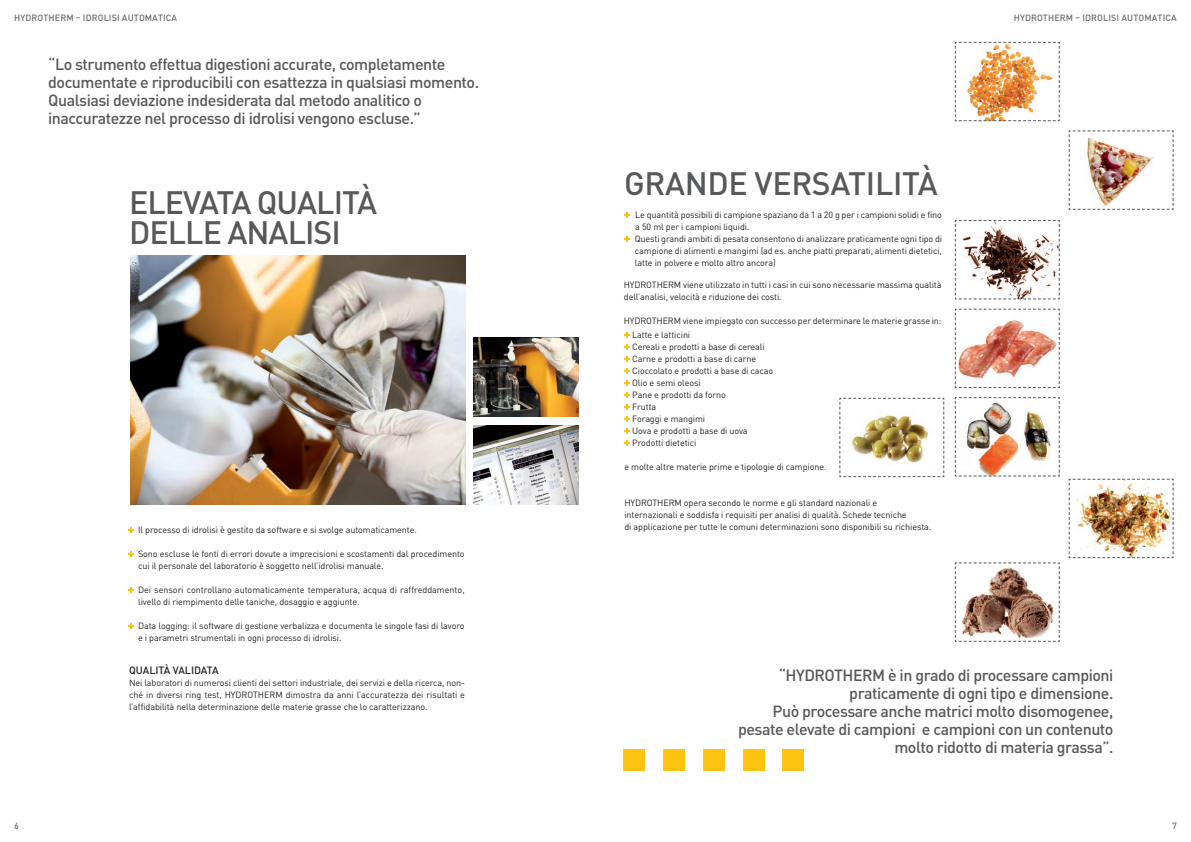
<style>
.page{position:relative;width:1191px;height:842px;background:#fff}
.page>*{position:absolute;margin:0;border:0;box-sizing:border-box;transform-origin:0 0}
.Headline_normal{font:500 32px/30px "DINOT";letter-spacing:-.03em;color:#57585a}
.Headline_normal-2{font:500 32px "DINOT";letter-spacing:-.01em;color:#57585a}
.Hervorgehoben{font:500 16px/18px "DINOT";letter-spacing:-.03em;color:#57585a}
.Fließtext{font:500 10.5px "DINOT";color:#231f20}
.Fließtext-2{font:9px/12px "DINOT";letter-spacing:-.01em;color:#231f20}
.t1{font:500 9px "DINOT";letter-spacing:.01em;color:#6c6d70}
</style>
<div class="page">
<div style="left:624px;top:750px;width:21px;height:21px;background:#fec210"></div>
<div style="left:663px;top:750px;width:22px;height:21px;background:#fec210"></div>
<div style="left:703px;top:750px;width:21px;height:21px;background:#fec210"></div>
<div style="left:743px;top:750px;width:21px;height:21px;background:#fec210"></div>
<div style="left:782px;top:750px;width:22px;height:21px;background:#fec210"></div>
<img style="left:130px;top:255px;width:335px;height:250px">
<img style="left:473px;top:425px;width:105px;height:80px">
<img style="left:473px;top:337px;width:105px;height:80px">
<svg style="left:954px;top:220px;width:106px;height:80px"></svg>
<img style="left:1068px;top:130px;width:106px;height:80px">
<img style="left:1068px;top:478px;width:106px;height:81px">
<svg style="left:954px;top:308px;width:106px;height:80px"></svg>
<img style="left:954px;top:41px;width:106px;height:81px">
<img style="left:954px;top:397px;width:106px;height:80px">
<svg style="left:954px;top:562px;width:106px;height:80px"></svg>
<svg style="left:839px;top:397px;width:105px;height:81px"></svg>
<svg style="left:128px;top:527px;width:5px;height:6px"></svg>
<svg style="left:128px;top:551px;width:5px;height:6px"></svg>
<svg style="left:128px;top:587px;width:5px;height:6px"></svg>
<svg style="left:128px;top:623px;width:5px;height:6px"></svg>
<svg style="left:624px;top:212px;width:6px;height:6px"></svg>
<svg style="left:624px;top:236px;width:6px;height:6px"></svg>
<svg style="left:624px;top:332px;width:6px;height:6px"></svg>
<svg style="left:624px;top:344px;width:6px;height:6px"></svg>
<svg style="left:624px;top:356px;width:6px;height:6px"></svg>
<svg style="left:624px;top:368px;width:6px;height:6px"></svg>
<svg style="left:624px;top:380px;width:6px;height:6px"></svg>
<svg style="left:624px;top:392px;width:6px;height:6px"></svg>
<svg style="left:624px;top:404px;width:6px;height:6px"></svg>
<svg style="left:624px;top:416px;width:6px;height:6px"></svg>
<svg style="left:624px;top:428px;width:6px;height:6px"></svg>
<svg style="left:624px;top:440px;width:6px;height:6px"></svg>
<p class="t1" style="left:14px;top:12px;width:164px">HYDROTHERM – IDROLISI AUTOMATICA</p>
<p class="t1" style="left:1013px;top:12px;width:164px">HYDROTHERM – IDROLISI AUTOMATICA</p>
<p class="Hervorgehoben" style="left:48px;top:55px;width:432px">“Lo strumento effettua digestioni accurate, completamente documentate e riproducibili con esattezza in qualsiasi momento.<br>Qualsiasi deviazione indesiderata dal metodo analitico o inaccuratezze nel processo di idrolisi vengono escluse.”</p>
<p class="Headline_normal" style="left:129px;top:187px;width:249px">ELEVATA QUALITÀ<br>DELLE ANALISI</p>
<p class="Fließtext-2" style="left:138px;top:523px;width:280px">Il processo di idrolisi è gestito da software e si svolge automaticamente.</p>
<p class="Fließtext-2" style="left:138px;top:547px;width:328px">Sono escluse le fonti di errori dovute a imprecisioni e scostamenti dal procedimento cui il personale del laboratorio è soggetto nell’idrolisi manuale.</p>
<p class="Fließtext-2" style="left:138px;top:583px;width:328px">Dei sensori controllano automaticamente temperatura, acqua di raffreddamento, livello di riempimento delle taniche, dosaggio e aggiunte.</p>
<p class="Fließtext-2" style="left:138px;top:619px;width:328px">Data logging: il software di gestione verbalizza e documenta le singole fasi di lavoro e i parametri strumentali in ogni processo di idrolisi.</p>
<p class="Fließtext" style="left:129px;top:664px;width:91px">QUALITÀ VALIDATA</p>
<p class="Fließtext-2" style="left:129px;top:677px;width:337px;text-align:justify">Nei laboratori di numerosi clienti dei settori industriale, dei servizi e della ricerca, non&shy;ché in diversi ring test, HYDROTHERM dimostra da anni l’accuratezza dei risultati e l’affidabilità nella determinazione delle materie grasse che lo caratterizzano.</p>
<p class="Headline_normal-2" style="left:624px;top:163px;width:315px">GRANDE VERSATILITÀ</p>
<p class="Fließtext-2" style="left:635px;top:208px;width:308px">Le quantità possibili di campione spaziano da 1 a 20 g per i campioni solidi e fino a 50 ml per i campioni liquidi.</p>
<p class="Fließtext-2" style="left:635px;top:232px;width:309px;text-align:justify">Questi grandi ambiti di pesata consentono di analizzare praticamente ogni tipo di campione di alimenti e mangimi (ad es. anche piatti preparati, alimenti dietetici, latte in polvere e molto altro ancora)</p>
<p class="Fließtext-2" style="left:624px;top:278px;width:319px">HYDROTHERM viene utilizzato in tutti i casi in cui sono necessarie massima qualità dell’analisi, velocità e riduzione dei costi.</p>
<p class="Fließtext-2" style="left:624px;top:314px;width:319px">HYDROTHERM viene impiegato con successo per determinare le materie grasse in:</p>
<p class="Fließtext-2" style="left:632px;top:328px;width:60px">Latte e latticini</p>
<p class="Fließtext-2" style="left:632px;top:340px;width:134px">Cereali e prodotti a base di cereali</p>
<p class="Fließtext-2" style="left:632px;top:352px;width:126px">Carne e prodotti a base di carne</p>
<p class="Fließtext-2" style="left:632px;top:364px;width:143px">Cioccolato e prodotti a base di cacao</p>
<p class="Fließtext-2" style="left:632px;top:376px;width:70px">Olio e semi oleosi</p>
<p class="Fließtext-2" style="left:632px;top:388px;width:95px">Pane e prodotti da forno</p>
<p class="Fließtext-2" style="left:632px;top:400px;width:26px">Frutta</p>
<p class="Fließtext-2" style="left:632px;top:412px;width:75px">Foraggi e mangimi</p>
<p class="Fließtext-2" style="left:632px;top:424px;width:117px">Uova e prodotti a base di uova</p>
<p class="Fließtext-2" style="left:632px;top:436px;width:66px">Prodotti dietetici</p>
<p class="Fließtext-2" style="left:624px;top:460px;width:203px">e molte altre materie prime e tipologie di campione.</p>
<p class="Fließtext-2" style="left:624px;top:496px;width:308px">HYDROTHERM opera secondo le norme e gli standard nazionali e internazionali e soddisfa i requisiti per analisi di qualità. Schede tecniche<br>di applicazione per tutte le comuni determinazioni sono disponibili su richiesta.</p>
<p class="Hervorgehoben" style="left:738px;top:666px;width:377px;text-align:right">“HYDROTHERM è in grado di processare campioni praticamente di ogni tipo e dimensione.<br>Può processare anche matrici molto disomogenee, pesate elevate di campioni e campioni con un contenuto molto ridotto di materia grassa”.</p>
<p class="t1" style="left:14px;top:820px;width:6px">6</p>
<p class="t1" style="left:1172px;top:820px;width:6px">7</p>
</div>
